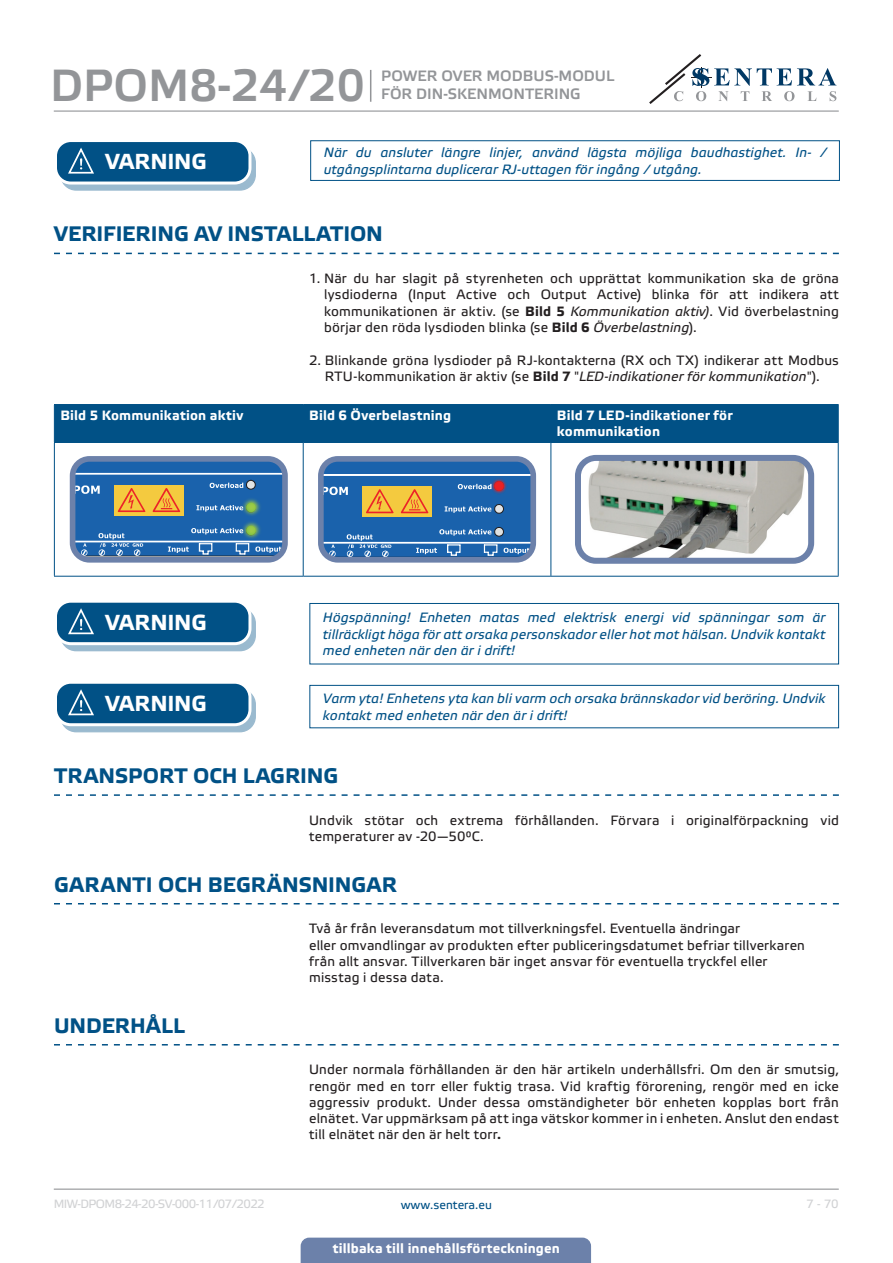
<style>
.page{position:relative;width:893px;height:1263px;background:#fff}
.page>*{position:absolute;margin:0;border:0;box-sizing:border-box;transform-origin:0 0}
.t1{font:45px "Etelka Medium Pro";color:#939598}
.t2{font:700 21.75px "Etelka Text Pro";letter-spacing:-.01em;color:#fff}
.t3{font:700 21px "Etelka Text Pro";letter-spacing:.005em;color:#015186}
.t4{font:15px/18px "Etelka Medium Pro";color:#939598}
.body{font:13.5px/16.2px "Etelka Text Pro";letter-spacing:.015em;color:#231f20;text-align:justify}
.attention{font:italic 13.5px/16.2px "Etelka Text Pro";letter-spacing:.01em;color:#015186;text-align:justify}
.bullet{font:13.5px/16.2px "Etelka Text Pro";letter-spacing:.015em;color:#231f20;text-align:justify}
.table_text{font:700 13.5px/16.2px "Etelka Text Pro";letter-spacing:.01em;color:#fff}
.t5{font:12px "Etelka Text Pro";letter-spacing:-.045em;color:#d1d2d4}
.t6{font:12px "Etelka Text Pro";color:#015186}
.s1{font-weight:700}
.s2{font-style:italic}
</style>
<div class="page">
<hr style="left:54px;top:111px;width:785px;height:1px;background:#939598">
<hr style="left:54px;top:1188px;width:785px;height:2px;background:#939598">
<svg style="left:649px;top:54px;width:187px;height:50px"></svg>
<div style="left:301px;top:1237px;width:290px;height:26px;background:#6c81aa"></div>
<hr style="left:370px;top:70px;width:1px;height:32px;background:#939598">
<svg style="left:54px;top:253px;width:785px;height:1px"></svg>
<div style="left:310px;top:140px;width:530px;height:41px;border:1px solid #015186"></div>
<div style="left:61px;top:148px;width:194px;height:42px;background:#9abacf;border-radius:15px"></div>
<div style="left:60px;top:147px;width:196px;height:44px;border:1px solid #015186;border-radius:15px"></div>
<div style="left:56px;top:141px;width:194px;height:42px;background:#015186;border-radius:15px"></div>
<div style="left:54px;top:139px;width:197px;height:46px;border:3px solid #fff;border-radius:15px"></div>
<svg style="left:67px;top:147px;width:38px;height:37px"></svg>
<div style="left:55px;top:405px;width:783px;height:37px;background:#015186"></div>
<hr style="left:54px;top:442px;width:249px;height:1px;background:#015186">
<hr style="left:303px;top:442px;width:248px;height:1px;background:#015186">
<hr style="left:551px;top:442px;width:288px;height:1px;background:#015186">
<hr style="left:54px;top:404px;width:249px;height:1px;background:#015186">
<hr style="left:54px;top:405px;width:1px;height:37px;background:#015186">
<hr style="left:303px;top:404px;width:248px;height:1px;background:#015186">
<hr style="left:303px;top:405px;width:1px;height:37px;background:#015186">
<hr style="left:551px;top:404px;width:288px;height:1px;background:#015186">
<hr style="left:550px;top:405px;width:1px;height:37px;background:#015186">
<hr style="left:838px;top:405px;width:1px;height:37px;background:#015186">
<hr style="left:54px;top:443px;width:1px;height:133px;background:#015186">
<hr style="left:303px;top:443px;width:1px;height:133px;background:#015186">
<hr style="left:550px;top:443px;width:1px;height:133px;background:#015186">
<hr style="left:838px;top:443px;width:1px;height:133px;background:#015186">
<hr style="left:54px;top:576px;width:249px;height:1px;background:#015186">
<hr style="left:303px;top:576px;width:248px;height:1px;background:#015186">
<hr style="left:551px;top:576px;width:288px;height:1px;background:#015186">
<hr style="left:73px;top:556px;width:212px;height:1px;background:#dcdede">
<svg style="left:77px;top:463px;width:204px;height:93px;background:#4778a4"></svg>
<img style="left:241px;top:496px;width:21px;height:45px">
<div style="left:70px;top:456px;width:218px;height:107px;border:6px solid #6c81aa;border-radius:17px"></div>
<svg style="left:325px;top:463px;width:204px;height:93px;background:#4879a6"></svg>
<img style="left:490px;top:478px;width:18px;height:17px">
<img style="left:491px;top:477px;width:17px;height:17px">
<div style="left:318px;top:456px;width:218px;height:107px;border:6px solid #6c81aa;border-radius:17px"></div>
<img style="left:582px;top:462px;width:225px;height:95px">
<div style="left:575px;top:455px;width:239px;height:109px;border:6px solid #6c81aa;border-radius:18px"></div>
<div style="left:309px;top:603px;width:530px;height:61px;border:1px solid #015186"></div>
<svg style="left:61px;top:608px;width:194px;height:43px"></svg>
<div style="left:60px;top:608px;width:196px;height:43px;border:1px solid #015186;border-radius:15px"></div>
<div style="left:56px;top:601px;width:194px;height:43px;background:#015186;border-radius:15px"></div>
<div style="left:54px;top:600px;width:197px;height:45px;border:3px solid #fff;border-radius:15px"></div>
<svg style="left:67px;top:608px;width:38px;height:36px"></svg>
<div style="left:309px;top:685px;width:530px;height:43px;border:1px solid #015186"></div>
<svg style="left:61px;top:689px;width:194px;height:43px"></svg>
<div style="left:60px;top:689px;width:196px;height:43px;border:1px solid #015186;border-radius:15px"></div>
<div style="left:56px;top:682px;width:194px;height:43px;background:#015186;border-radius:15px"></div>
<div style="left:54px;top:681px;width:197px;height:45px;border:3px solid #fff;border-radius:15px"></div>
<svg style="left:67px;top:689px;width:38px;height:36px"></svg>
<svg style="left:54px;top:794px;width:785px;height:2px"></svg>
<svg style="left:54px;top:903px;width:785px;height:1px"></svg>
<svg style="left:54px;top:1044px;width:785px;height:1px"></svg>
<h1 class="t1" style="left:50px;top:61px;width:316px">DPOM8-24/20</h1>
<p class="t4" style="left:381px;top:67px;width:235px">POWER OVER MODBUS-MODUL<br>FÖR DIN-SKENMONTERING</p>
<p class="t2" style="left:105px;top:150px;width:103px">VARNING</p>
<p class="attention" style="left:324px;top:145px;width:504px">När du ansluter längre linjer, använd lägsta möjliga baudhastighet. In- /</p>
<p class="attention" style="left:324px;top:162px;width:379px">utgångsplintarna duplicerar RJ-uttagen för ingång / utgång.</p>
<p class="t3" style="left:54px;top:222px;width:330px">VERIFIERING AV INSTALLATION</p>
<p class="body" style="left:324px;top:271px;width:516px;text-indent:-15px">1. När du har slagit på styrenheten och upprättat kommunikation ska de gröna lysdioderna (Input Active och Output Active) blinka för att indikera att kommunikationen är aktiv. (se <span class="s1">Bild 5</span> <span class="s2">Kommunikation aktiv)</span>. Vid överbelastning börjar den röda lysdioden blinka (se <span class="s1">Bild 6</span> <span class="s2">Överbelastning</span>).</p>
<p class="body" style="left:309px;top:353px;width:531px;text-align:center">2. Blinkande gröna lysdioder på RJ-kontakterna (RX och TX) indikerar att Modbus<br>RTU-kommunikation är aktiv (se <span class="s1">Bild 7</span> "<span class="s2">LED-indikationer för kommunikation</span>").</p>
<p class="table_text" style="left:60px;top:408px;width:185px">Bild 5 Kommunikation aktiv</p>
<p class="table_text" style="left:309px;top:408px;width:143px">Bild 6 Överbelastning</p>
<p class="table_text" style="left:557px;top:408px;width:177px">Bild 7 LED-indikationer för kommunikation</p>
<p class="t2" style="left:105px;top:610px;width:103px">VARNING</p>
<p class="t2" style="left:105px;top:691px;width:103px">VARNING</p>
<p class="attention" style="left:323px;top:610px;width:504px">Högspänning! Enheten matas med elektrisk energi vid spänningar som är tillräckligt höga för att orsaka personskador eller hot mot hälsan. Undvik kontakt med enheten när den är i drift!</p>
<p class="attention" style="left:323px;top:691px;width:504px">Varm yta! Enhetens yta kan bli varm och orsaka brännskador vid beröring. Undvik kontakt med enheten när den är i drift!</p>
<p class="t3" style="left:54px;top:764px;width:286px">TRANSPORT OCH LAGRING</p>
<p class="body" style="left:309px;top:813px;width:531px">Undvik stötar och extrema förhållanden. Förvara i originalförpackning vid temperaturer av -20—50°C.</p>
<p class="t3" style="left:54px;top:873px;width:345px">GARANTI OCH BEGRÄNSNINGAR</p>
<p class="body" style="left:309px;top:921px;width:432px">Två år från leveransdatum mot tillverkningsfel. Eventuella ändringar</p>
<p class="body" style="left:309px;top:938px;width:497px">eller omvandlingar av produkten efter publiceringsdatumet befriar tillverkaren</p>
<p class="body" style="left:309px;top:954px;width:460px">från allt ansvar. Tillverkaren bär inget ansvar för eventuella tryckfel eller</p>
<p class="body" style="left:309px;top:970px;width:136px">misstag i dessa data.</p>
<p class="t3" style="left:54px;top:1014px;width:132px">UNDERHÅLL</p>
<p class="bullet" style="left:309px;top:1062px;width:531px">Under normala förhållanden är den här artikeln underhållsfri. Om den är smutsig, rengör med en torr eller fuktig trasa. Vid kraftig förorening, rengör med en icke aggressiv produkt. Under dessa omständigheter bör enheten kopplas bort från elnätet. Var uppmärksam på att inga vätskor kommer in i enheten. Anslut den endast till elnätet när den är helt torr<span class="s1">.</span></p>
<p class="t5" style="left:54px;top:1197px;width:212px">MIW-DPOM8-24-20-SV-000 - 11 / 07 / 2022</p>
<p class="t6" style="left:401px;top:1198px;width:93px">www.sentera.eu</p>
<p class="t5" style="left:806px;top:1197px;width:34px">7 - 70</p>
<p class="table_text" style="left:333px;top:1240px;width:229px">tillbaka till innehållsförteckningen</p>
</div>
